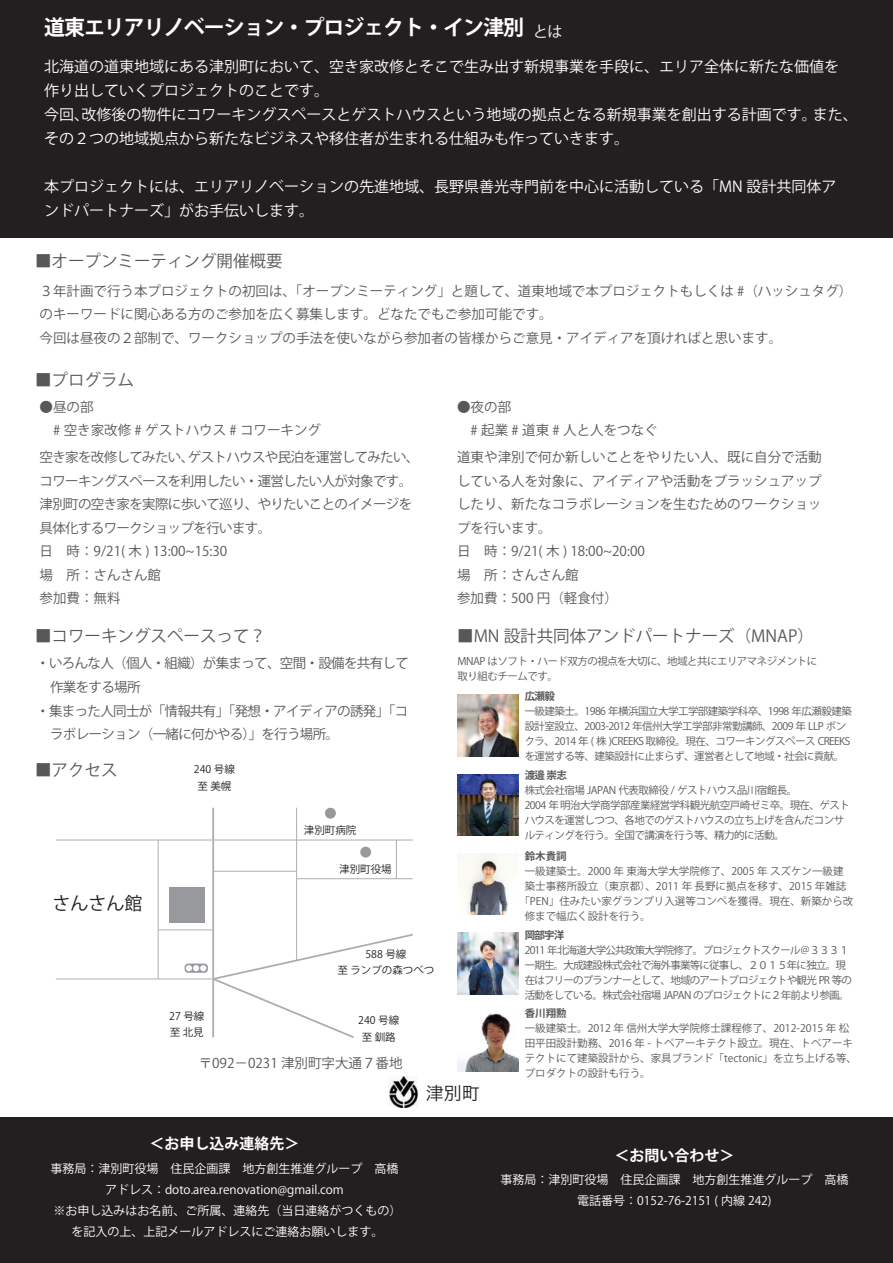
<style>
.page{position:relative;width:893px;height:1263px;background:#fff}
.page>*{position:absolute;margin:0;border:0;box-sizing:border-box;transform-origin:0 0}
.t1{font:700 21px "Koz Go Pr 6 N";letter-spacing:-.05em;color:#fff}
.t2{font:18px "Koz Go Pr 6 N";color:#231f20}
.t3{font:18px "Hira Kaku Pro N W3";color:#231f20}
.t4{font:16.5px "Koz Go Pr 6 N";color:#57585a}
.t5{font:15px/24px "Koz Go Pr 6 N";color:#fff}
.t6{font:700 15px "Koz Go Pr 6 N";color:#fff}
.t7{font:13.5px/23.7px "Koz Go Pr 6 N";color:#57585a}
.t8{font:13.5px/23.7px "Koz Go Pr 6 N";letter-spacing:-.05em;color:#57585a}
.t9{font:12px/21px "Koz Go Pr 6 N";color:#fff;text-align:center}
.t10{font:10.5px/15px "Koz Go Pr 6 N";letter-spacing:-.05em;color:#57585a}
.t11{font:10.5px/15px "Koz Go Pr 6 N";color:#57585a}
.t12{font:10.5px/15px "Koz Go Pr 6 N";letter-spacing:-.075em;color:#57585a}
.t13{font:10.5px/16.5px "Koz Go Pr 6 N";color:#231f20;text-align:center}
.t14{font:700 10.5px "Koz Go Pr 6 N";letter-spacing:-.05em;color:#57585a}
.s1{font-weight:400;font-size:15px}
</style>
<div class="page">
<div style="left:0;top:0;width:893px;height:238px;background:#231f20"></div>
<div style="left:0;top:1117px;width:893px;height:146px;background:#231f20"></div>
<img style="left:457px;top:932px;width:62px;height:62px">
<img style="left:457px;top:774px;width:62px;height:62px">
<hr style="left:212px;top:808px;width:2px;height:229px;background:#abadb0">
<hr style="left:56px;top:839px;width:357px;height:1px;background:#abadb0">
<hr style="left:56px;top:978px;width:157px;height:1px;background:#abadb0">
<hr style="left:158px;top:929px;width:55px;height:1px;background:#abadb0">
<hr style="left:158px;top:840px;width:1px;height:139px;background:#abadb0">
<hr style="left:213px;top:871px;width:84px;height:1px;background:#abadb0">
<hr style="left:296px;top:808px;width:1px;height:152px;background:#abadb0">
<hr style="left:297px;top:878px;width:116px;height:1px;background:#abadb0">
<hr style="left:396px;top:840px;width:1px;height:39px;background:#abadb0">
<div style="left:185px;top:963px;width:23px;height:10px;background:#97999d;border-radius:4px"></div>
<svg style="left:186px;top:932px;width:227px;height:106px"></svg>
<div style="left:360px;top:847px;width:11px;height:10px;background:#97999d;border-radius:50%"></div>
<div style="left:325px;top:808px;width:11px;height:11px;background:#97999d;border-radius:50%"></div>
<div style="left:169px;top:888px;width:36px;height:35px;background:#97999d"></div>
<img style="left:388px;top:1077px;width:30px;height:30px">
<img style="left:457px;top:1013px;width:62px;height:58px">
<img style="left:457px;top:853px;width:62px;height:62px">
<img style="left:457px;top:695px;width:62px;height:61px">
<h1 class="t1" style="left:44px;top:16px;width:520px">道東エリアリノベーション・プロジェクト・イン津別 <span class="s1">とは</span></h1>
<p class="t5" style="left:44px;top:55px;width:815px">北海道の道東地域にある津別町において、空き家改修とそこで生み出す新規事業を手段に、エリア全体に新たな価値を作り出していくプロジェクトのことです。<br>今回、改修後の物件にコワーキングスペースとゲストハウスという地域の拠点となる新規事業を創出する計画です。また、その２つの地域拠点から新たなビジネスや移住者が生まれる仕組みも作っていきます。</p>
<p class="t5" style="left:44px;top:175px;width:794px">本プロジェクトには、エリアリノベーションの先進地域、長野県善光寺門前を中心に活動している「MN 設計共同体アンドパートナーズ」がお手伝いします。</p>
<p class="t4" style="left:35px;top:251px;width:249px">■オープンミーティング開催概要</p>
<p class="t7" style="left:40px;top:279px;width:814px">３年計画で行う本プロジェクトの初回は、「オープンミーティング」と題して、道東地域で本プロジェクトもしくは #（ハッシュタグ）のキーワードに関心ある方のご参加を広く募集します。どなたでもご参加可能です。<br>今回は昼夜の２部制で、ワークショップの手法を使いながら参加者の皆様からご意見・アイディアを頂ければと思います。</p>
<p class="t4" style="left:35px;top:370px;width:100px">■プログラム</p>
<p class="t7" style="left:40px;top:395px;width:283px">●昼の部<br>　# 空き家改修 # ゲストハウス # コワーキング</p>
<p class="t8" style="left:40px;top:446px;width:381px">空き家を改修してみたい、ゲストハウスや民泊を運営してみたい、コワーキングスペースを利用したい・運営したい人が対象です。津別町の空き家を実際に歩いて巡り、やりたいことのイメージを具体化するワークショップを行います。</p>
<p class="t7" style="left:457px;top:395px;width:202px">●夜の部<br>　# 起業 # 道東 # 人と人をつなぐ</p>
<p class="t7" style="left:457px;top:446px;width:366px;text-align:justify">道東や津別で何か新しいことをやりたい人、既に自分で活動している人を対象に、アイディアや活動をブラッシュアップしたり、新たなコラボレーションを生むためのワークショップを行います。</p>
<p class="t7" style="left:40px;top:539px;width:189px">日　時：9/21( 木 ) 13:00~15:30場　所：さんさん館<br>参加費：無料</p>
<p class="t7" style="left:457px;top:539px;width:189px">日　時：9/21( 木 ) 18:00~20:00場　所：さんさん館<br>参加費：500 円（軽食付）</p>
<p class="t4" style="left:35px;top:627px;width:233px">■コワーキングスペースって？</p>
<p class="t4" style="left:457px;top:627px;width:358px">■MN 設計共同体アンドパートナーズ（MNAP）</p>
<p class="t8" style="left:36px;top:652px;width:374px">・いろんな人（個人・組織）が集まって、空間・設備を共有して</p>
<p class="t8" style="left:50px;top:675px;width:92px">作業をする場所</p>
<p class="t8" style="left:36px;top:699px;width:373px">・集まった人同士が「情報共有」「発想・アイディアの誘発」「コ</p>
<p class="t8" style="left:50px;top:723px;width:290px">ラボレーション（一緒に何かやる）」を行う場所。</p>
<p class="t4" style="left:35px;top:760px;width:84px">■アクセス</p>
<h2 class="t2" style="left:52px;top:893px;width:91px">さんさん館</h2>
<p class="t13" style="left:194px;top:761px;width:42px">240 号線至 美幌</p>
<p class="t13" style="left:169px;top:1008px;width:37px;text-align:left">27 号線至 北見</p>
<p class="t13" style="left:304px;top:822px;width:54px">津別町病院</p>
<p class="t13" style="left:339px;top:861px;width:54px">津別町役場</p>
<p class="t13" style="left:337px;top:946px;width:98px">588 号線<br>至 ランプの森つべつ</p>
<p class="t13" style="left:358px;top:1012px;width:42px">240 号線至 釧路</p>
<p class="t7" style="left:199px;top:1052px;width:205px">〒092－0231 津別町字大通７番地</p>
<p class="t10" style="left:458px;top:654px;width:361px">MNAP はソフト・ハード双方の視点を大切に、地域と共にエリアマネジメントに取り組むチームです。</p>
<p class="t14" style="left:525px;top:690px;width:32px">広瀬毅</p>
<p class="t10" style="left:525px;top:704px;width:329px">一級建築士。1986 年横浜国立大学工学部建築学科卒、1998 年広瀬毅建築設計室設立、2003-2012 年信州大学工学部非常勤講師、2009 年 LLP ボンクラ、2014 年 ( 株 )CREEKS 取締役。現在、コワーキングスペース CREEKSを運営する等、建築設計に止まらず、運営者として地域・社会に貢献。</p>
<p class="t14" style="left:525px;top:769px;width:44px">渡邊 崇志</p>
<p class="t10" style="left:525px;top:782px;width:327px">株式会社宿場 JAPAN 代表取締役 / ゲストハウス品川宿館長。<br>2004 年 明治大学商学部産業経営学科観光航空戸崎ゼミ卒。現在、ゲストハウスを運営しつつ、各地でのゲストハウスの立ち上げを含んだコンサルティングを行う。全国で講演を行う等、精力的に活動。</p>
<p class="t14" style="left:525px;top:850px;width:43px">鈴木貴詞</p>
<p class="t11" style="left:525px;top:864px;width:320px">一級建築士。2000 年 東海大学大学院修了、2005 年 スズケン一級建</p>
<p class="t11" style="left:525px;top:879px;width:323px">築士事務所設立（東京都）、2011 年 長野に拠点を移す、2015 年雑誌</p>
<p class="t11" style="left:519px;top:894px;width:335px">「PEN」住みたい家グランプリ入選等コンペを獲得。現在、新築から改</p>
<p class="t11" style="left:525px;top:909px;width:127px">修まで幅広く設計を行う。</p>
<p class="t14" style="left:525px;top:929px;width:41px">岡部宇洋</p>
<p class="t12" style="left:525px;top:943px;width:329px">2011 年北海道大学公共政策大学院修了。プロジェクトスクール＠３３３１一期生。大成建設株式会社で海外事業等に従事し、２０１５年に独立。現在はフリーのプランナーとして、地域のアートプロジェクトや観光 PR 等の活動をしている。株式会社宿場 JAPAN のプロジェクトに２年前より参画。</p>
<p class="t14" style="left:525px;top:1007px;width:43px">香川翔勲</p>
<p class="t11" style="left:525px;top:1021px;width:334px">一級建築士。2012 年 信州大学大学院修士課程修了、2012-2015 年 松田平田設計勤務、2016 年 - トベアーキテクト設立。現在、トベアーキテクトにて建築設計から、家具ブランド「tectonic」を立ち上げる等、プロダクトの設計も行う。</p>
<p class="t6" style="left:149px;top:1135px;width:151px">＜お申し込み連絡先＞</p>
<p class="t9" style="left:50px;top:1158px;width:352px">事務局：津別町役場　住民企画課　地方創生推進グループ　高橋アドレス：doto.area.renovation@gmail.com<br>※お申し込みはお名前、ご所属、連絡先（当日連絡がつくもの）を記入の上、上記メールアドレスにご連絡お願いします。</p>
<h2 class="t3" style="left:426px;top:1077px;width:55px">津別町</h2>
<p class="t6" style="left:614px;top:1147px;width:121px">＜お問い合わせ＞</p>
<p class="t9" style="left:500px;top:1170px;width:349px">事務局：津別町役場　住民企画課　地方創生推進グループ　高橋電話番号：0152-76-2151 ( 内線 242)</p>
</div>
